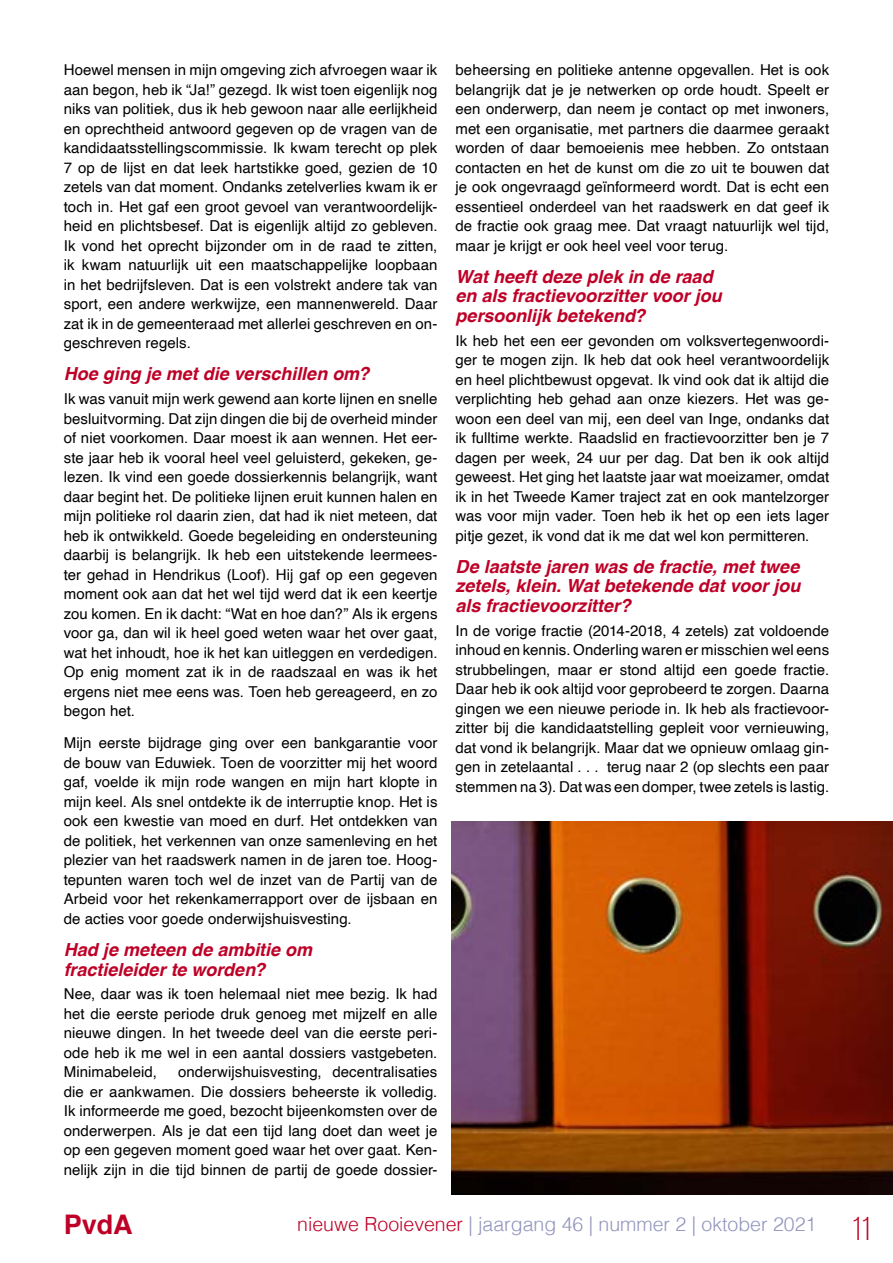
<style>
.page{position:relative;width:893px;height:1263px;background:#fff}
.page>*{position:absolute;margin:0;border:0;box-sizing:border-box;transform-origin:0 0}
.t1{font:33px "Bebas Neue";color:#be0027}
.t2{font:700 27px "Helvetica";color:#be0027}
.t3{font:300 19.5px "Helvetica";color:#9194bc}
.t4{font:italic 700 18px/19.5px "Helvetica";color:#be0027}
.t5{font:15px/19.5px "Helvetica";letter-spacing:.005em;color:#000;text-align:justify}
.s1{color:#be0027}
</style>
<div class="page">
<img style="left:451px;top:822px;width:442px;height:373px">
<p class="t5" style="left:64px;top:60px;width:375px">Hoewel mensen in mijn omgeving zich afvroegen waar ik aan begon, heb ik “Ja!” gezegd. Ik wist toen eigenlijk nog niks van politiek, dus ik heb gewoon naar alle eerlijkheid en oprechtheid antwoord gegeven op de vragen van de kandidaatsstellingscommissie. Ik kwam terecht op plek 7 op de lijst en dat leek hartstikke goed, gezien de 10 zetels van dat moment. Ondanks zetelverlies kwam ik er toch in. Het gaf een groot gevoel van verantwoordelijk&shy;heid en plichtsbesef. Dat is eigenlijk altijd zo gebleven.<br>Ik vond het oprecht bijzonder om in de raad te zitten, ik kwam natuurlijk uit een maatschappelijke loopbaan in het bedrijfsleven. Dat is een volstrekt andere tak van sport, een andere werkwijze, een mannenwereld. Daar zat ik in de gemeenteraad met allerlei geschreven en on&shy;geschreven regels.</p>
<p class="t4" style="left:64px;top:364px;width:307px">Hoe ging je met die verschillen om?</p>
<p class="t5" style="left:64px;top:389px;width:375px">Ik was vanuit mijn werk gewend aan korte lijnen en snelle besluitvorming. Dat zijn dingen die bij de overheid minder of niet voorkomen. Daar moest ik aan wennen. Het eer&shy;ste jaar heb ik vooral heel veel geluisterd, gekeken, ge&shy;lezen. Ik vind een goede dossierkennis belangrijk, want daar begint het. De politieke lijnen eruit kunnen halen en mijn politieke rol daarin zien, dat had ik niet meteen, dat heb ik ontwikkeld. Goede begeleiding en ondersteuning daarbij is belangrijk. Ik heb een uitstekende leermees&shy;ter gehad in Hendrikus (Loof). Hij gaf op een gegeven moment ook aan dat het wel tijd werd dat ik een keertje zou komen. En ik dacht: “Wat en hoe dan?” Als ik ergens voor ga, dan wil ik heel goed weten waar het over gaat, wat het inhoudt, hoe ik het kan uitleggen en verdedigen.<br>Op enig moment zat ik in de raadszaal en was ik het ergens niet mee eens was. Toen heb gereageerd, en zo begon het.</p>
<p class="t5" style="left:64px;top:734px;width:375px">Mijn eerste bijdrage ging over een bankgarantie voor de bouw van Eduwiek. Toen de voorzitter mij het woord gaf, voelde ik mijn rode wangen en mijn hart klopte in mijn keel. Als snel ontdekte ik de interruptie knop. Het is ook een kwestie van moed en durf. Het ontdekken van de politiek, het verkennen van onze samenleving en het plezier van het raadswerk namen in de jaren toe. Hoog&shy;tepunten waren toch wel de inzet van de Partij van de Arbeid voor het rekenkamerrapport over de ijsbaan en de acties voor goede onderwijshuisvesting.</p>
<p class="t4" style="left:64px;top:940px;width:250px">Had je meteen de ambitie om fractieleider te worden?</p>
<p class="t5" style="left:64px;top:985px;width:375px">Nee, daar was ik toen helemaal niet mee bezig. Ik had het die eerste periode druk genoeg met mijzelf en alle nieuwe dingen. In het tweede deel van die eerste peri&shy;ode heb ik me wel in een aantal dossiers vastgebeten.<br>Minimabeleid,</p>
<p class="t5" style="left:64px;top:1063px;width:375px;text-indent:114px">onderwijshuisvesting, decentralisaties die er aankwamen. Die dossiers beheerste ik volledig.<br>Ik informeerde me goed, bezocht bijeenkomsten over de onderwerpen. Als je dat een tijd lang doet dan weet je op een gegeven moment goed waar het over gaat. Ken&shy;nelijk zijn in die tijd binnen de partij de goede dossier-</p>
<p class="t5" style="left:455px;top:60px;width:375px">beheersing en politieke antenne opgevallen. Het is ook belangrijk dat je je netwerken op orde houdt. Speelt er een onderwerp, dan neem je contact op met inwoners, met een organisatie, met partners die daarmee geraakt worden of daar bemoeienis mee hebben. Zo ontstaan contacten en het de kunst om die zo uit te bouwen dat je ook ongevraagd geïnformeerd wordt. Dat is echt een essentieel onderdeel van het raadswerk en dat geef ik de fractie ook graag mee. Dat vraagt natuurlijk wel tijd, maar je krijgt er ook heel veel voor terug.</p>
<p class="t4" style="left:455px;top:267px;width:268px">Wat heeft deze plek in de raad en als fractievoorzitter voor jou persoonlijk betekend?</p>
<p class="t5" style="left:455px;top:331px;width:375px">Ik heb het een eer gevonden om volksvertegenwoordi&shy;ger te mogen zijn. Ik heb dat ook heel verantwoordelijk en heel plichtbewust opgevat. Ik vind ook dat ik altijd die verplichting heb gehad aan onze kiezers. Het was ge&shy;woon een deel van mij, een deel van Inge, ondanks dat ik fulltime werkte. Raadslid en fractievoorzitter ben je 7 dagen per week, 24 uur per dag. Dat ben ik ook altijd geweest. Het ging het laatste jaar wat moeizamer, omdat ik in het Tweede Kamer traject zat en ook mantelzorger was voor mijn vader. Toen heb ik het op een iets lager pitje gezet, ik vond dat ik me dat wel kon permitteren.</p>
<p class="t4" style="left:455px;top:557px;width:346px;text-align:justify">De laatste jaren was de fractie, met twee zetels, klein. Wat betekende dat voor jou als fractievoorzitter?</p>
<p class="t5" style="left:455px;top:621px;width:375px">In de vorige fractie (2014-2018, 4 zetels) zat voldoende inhoud en kennis. Onderling waren er misschien wel eens strubbelingen, maar er stond altijd een goede fractie.<br>Daar heb ik ook altijd voor geprobeerd te zorgen. Daarna gingen we een nieuwe periode in. Ik heb als fractievoor&shy;zitter bij die kandidaatstelling gepleit voor vernieuwing, dat vond ik belangrijk. Maar dat we opnieuw omlaag gin&shy;gen in zetelaantal . . . terug naar 2 (op slechts een paar stemmen na 3). Dat was een domper, twee zetels is lastig.</p>
<h2 class="t2" style="left:64px;top:1202px;width:71px">PvdA</h2>
<h1 class="t1" style="left:852px;top:1211px;width:20px">11</h1>
<h3 class="t3" style="left:297px;top:1207px;width:521px"><span class="s1">nieuwe Rooievener</span> | jaargang 46 | nummer 2 | oktober 2021</h3>
</div>
